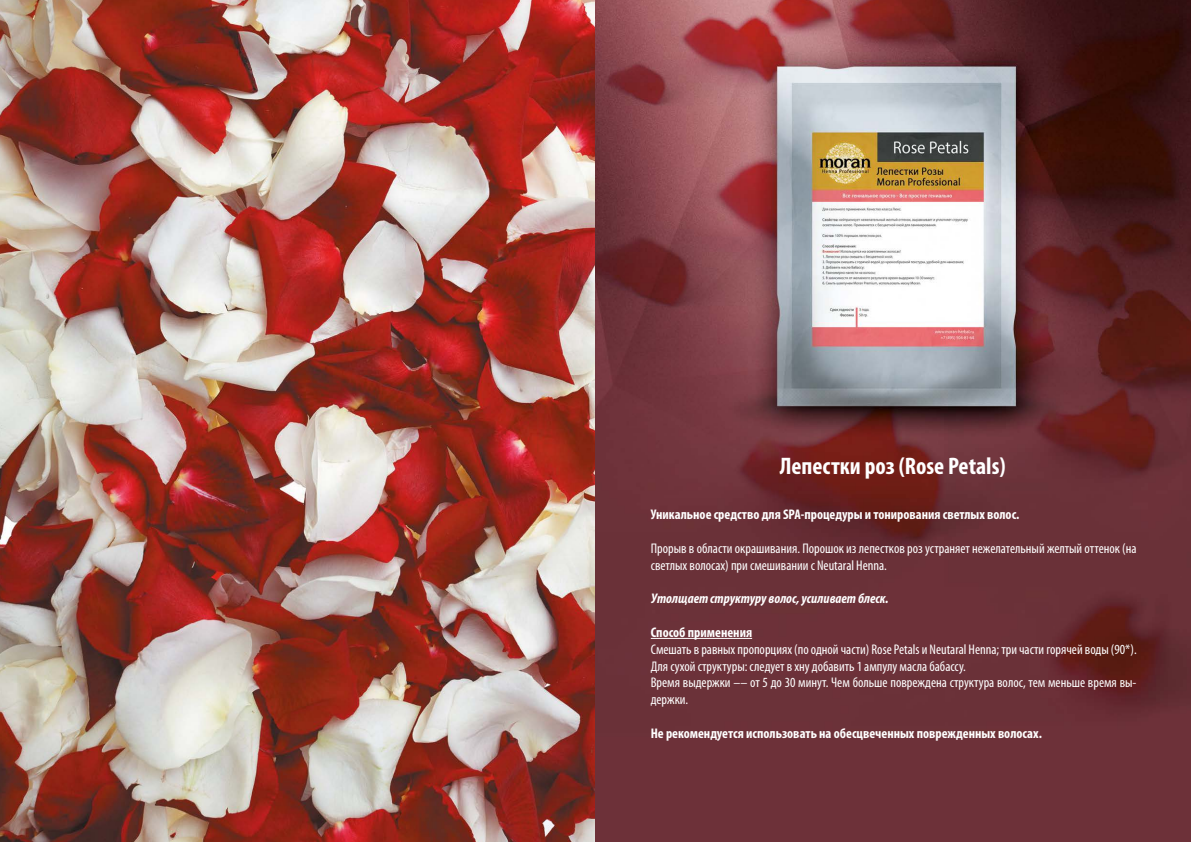
<style>
.page{position:relative;width:1191px;height:842px;background:#fff}
.page>*{position:absolute;margin:0;border:0;box-sizing:border-box;transform-origin:0 0}
.t1{font:700 condensed 24px "Myriad Pro";color:#fff}
.t2{font:condensed 14px/16.8px "Myriad Pro";color:#fff}
.t3{font:700 condensed 14px "Myriad Pro";color:#fff}
.t4{font:italic 700 condensed 14px "Myriad Pro";color:#fff}
</style>
<div class="page">
<img style="left:0;top:0;width:1191px;height:842px">
<hr style="left:651px;top:638px;width:101px;height:1px;background:#fff">
<h1 class="t1" style="left:780px;top:451px;width:227px">Лепестки роз (Rose Petals)</h1>
<p class="t3" style="left:651px;top:506px;width:370px">Уникальное средство для SPA-процедуры и тонирования светлых волос.</p>
<p class="t2" style="left:651px;top:540px;width:487px">Прорыв в области окрашивания. Порошок из лепестков роз устраняет нежелательный желтый оттенок (на светлых волосах) при смешивании с Neutaral Henna.</p>
<p class="t4" style="left:651px;top:590px;width:239px">Утолщает структуру волос, усиливает блеск.</p>
<p class="t3" style="left:651px;top:624px;width:103px">Способ применения</p>
<p class="t2" style="left:651px;top:641px;width:487px">Смешать в равных пропорциях (по одной части) Rose Petals и Neutaral Henna; три части горячей воды (90*).<br>Для сухой структуры: следует в хну добавить 1 ампулу масла бабассу.<br>Время выдержки –– от 5 до 30 минут. Чем больше повреждена структура волос, тем меньше время вы&shy;держки.</p>
<p class="t3" style="left:651px;top:724px;width:393px">Не рекомендуется использовать на обесцвеченных поврежденных волосах.</p>
</div>
